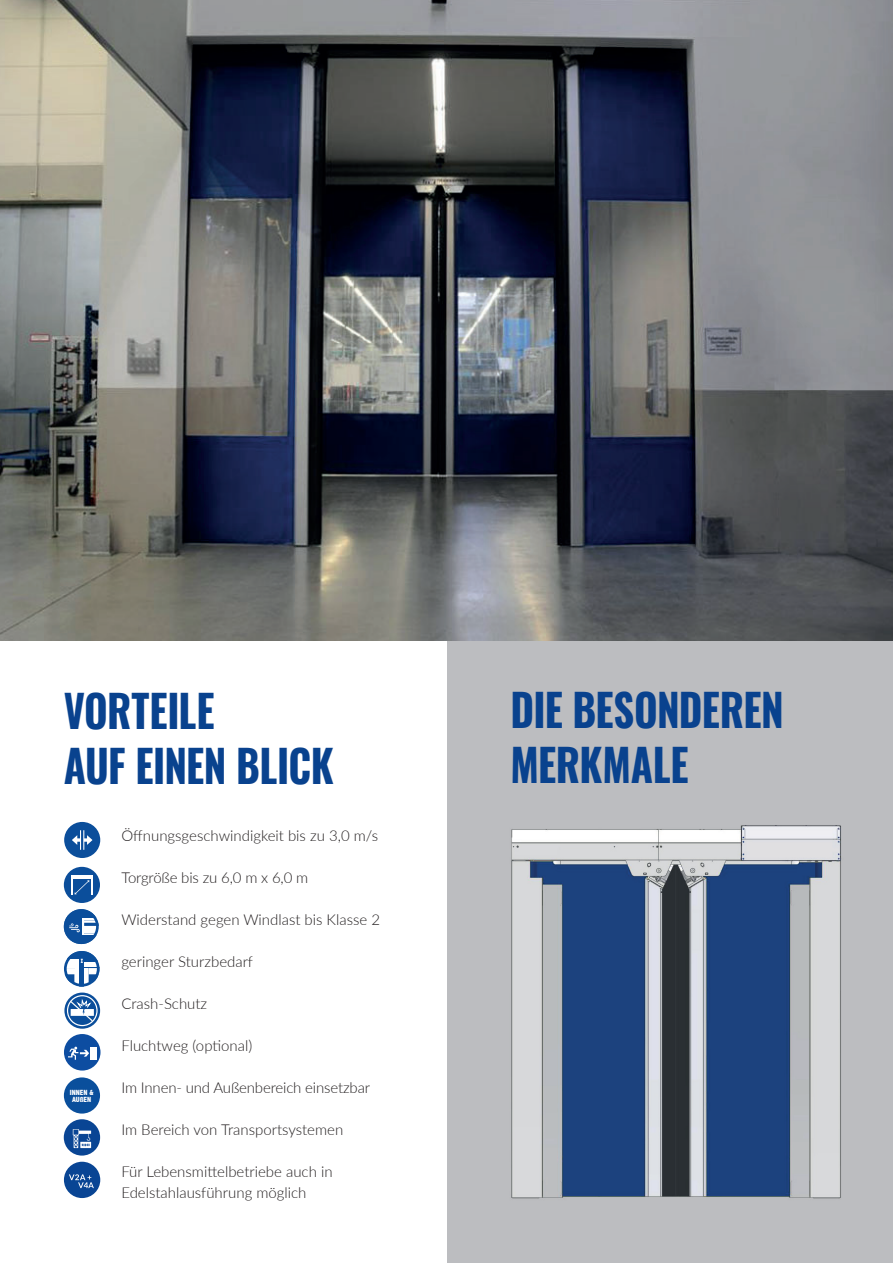
<style>
.page{position:relative;width:893px;height:1263px;background:#fff}
.page>*{position:absolute;margin:0;border:0;box-sizing:border-box;transform-origin:0 0}
.t1{font:700 44.55px/55.5px "Oswald";letter-spacing:-.015em;color:#09428e;scale:.91 1}
.t2{font:300 15px/21px "Lato";color:#231f20}
.t3{font:800 condensed 7.5px/7.8px "Abadi";color:#fff;text-align:center}
</style>
<div class="page">
<div style="left:447px;top:640px;width:446px;height:623px;background:#bcbdc0"></div>
<img style="left:511px;top:825px;width:331px;height:374px">
<div style="left:64px;top:1119px;width:36px;height:36px;background:#094594;border-radius:50%"></div>
<svg style="left:73px;top:1129px;width:18px;height:19px"></svg>
<div style="left:64px;top:1162px;width:36px;height:36px;background:#094594;border-radius:50%"></div>
<svg style="left:69px;top:1174px;width:25px;height:14px"></svg>
<div style="left:64px;top:822px;width:36px;height:36px;background:#0b4e9b;border-radius:50%"></div>
<svg style="left:72px;top:830px;width:20px;height:20px"></svg>
<svg style="left:64px;top:909px;width:35px;height:35px"></svg>
<div style="left:64px;top:1077px;width:36px;height:36px;background:#0a4f9c;border-radius:50%"></div>
<svg style="left:64px;top:992px;width:36px;height:37px"></svg>
<div style="left:67px;top:995px;width:31px;height:31px;border:1px solid #fff;border-radius:50%"></div>
<svg style="left:69px;top:998px;width:25px;height:24px"></svg>
<div style="left:64px;top:867px;width:36px;height:36px;background:#0b4e9b;border-radius:50%"></div>
<hr style="left:71px;top:875px;width:22px;height:3px;background:#fff">
<svg style="left:71px;top:878px;width:22px;height:17px"></svg>
<img style="left:0;top:0;width:893px;height:640px">
<div style="left:64px;top:1034px;width:37px;height:36px;background:#0d4da1;border-radius:50%"></div>
<svg style="left:68px;top:1047px;width:21px;height:13px"></svg>
<div style="left:90px;top:1047px;width:6px;height:13px;background:#fff"></div>
<svg style="left:64px;top:951px;width:36px;height:36px"></svg>
<h1 class="t1" style="left:64px;top:679px;width:298px">VORTEILE<br>AUF EINEN BLICK</h1>
<h1 class="t1" style="left:510px;top:677px;width:302px">DIE BESONDEREN<br>MERKMALE</h1>
<p class="t3" style="left:70px;top:1088px;width:25px">INNEN &amp;<br>AUßEN</p>
<p class="t2" style="left:121px;top:825px;width:258px">Öffnungsgeschwindigkeit bis zu 3,0 m/s</p>
<p class="t2" style="left:121px;top:867px;width:188px">Torgröße bis zu 6,0 m x 6,0 m</p>
<p class="t2" style="left:121px;top:909px;width:260px">Widerstand gegen Windlast bis Klasse 2</p>
<p class="t2" style="left:121px;top:951px;width:133px">geringer Sturzbedarf</p>
<p class="t2" style="left:121px;top:993px;width:87px">Crash-Schutz</p>
<p class="t2" style="left:121px;top:1035px;width:132px">Fluchtweg (optional)</p>
<p class="t2" style="left:121px;top:1077px;width:250px">Im Innen- und Außenbereich einsetzbar</p>
<p class="t2" style="left:121px;top:1119px;width:223px">Im Bereich von Transportsystemen</p>
<p class="t2" style="left:121px;top:1161px;width:213px">Für Lebensmittelbetriebe auch in<br>Edelstahlausführung möglich</p>
</div>
